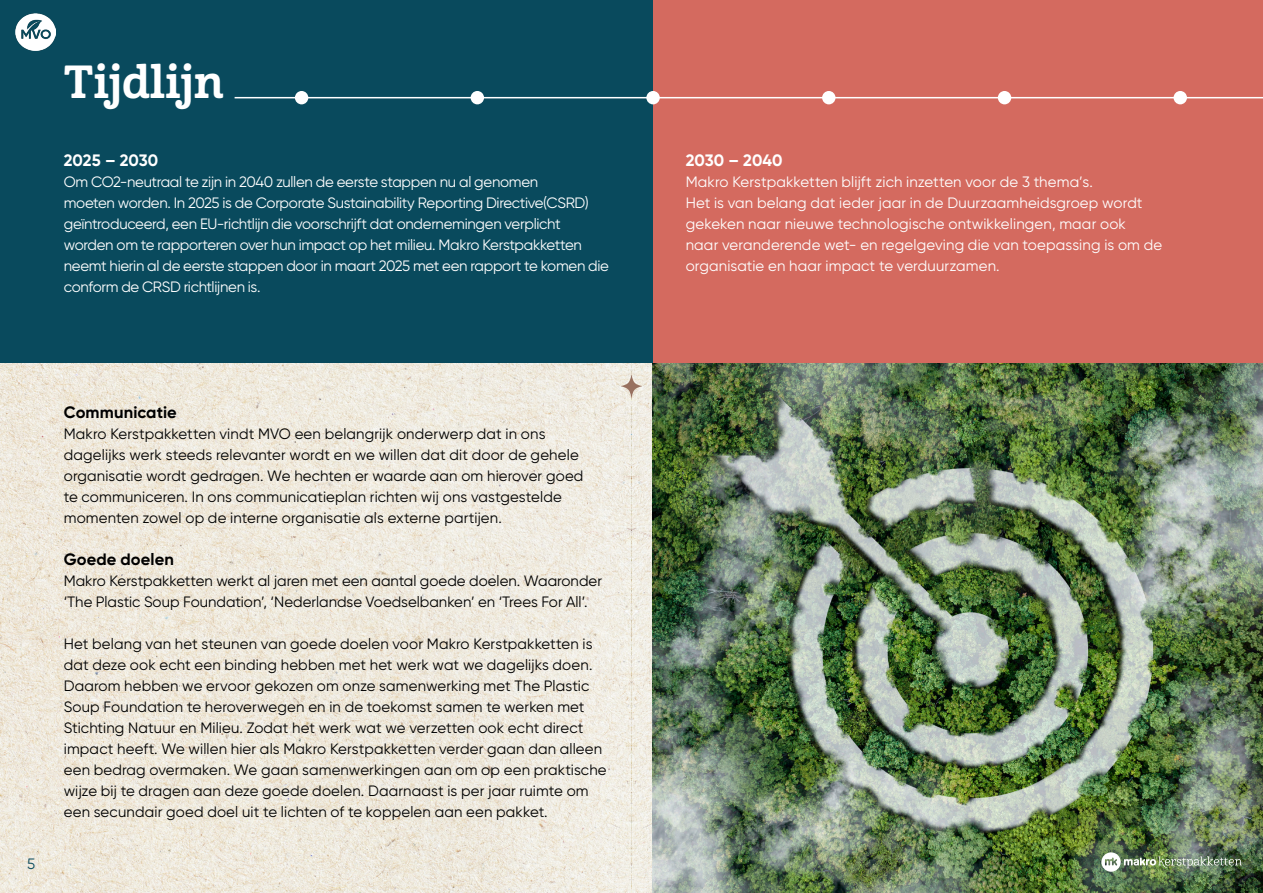
<style>
.page{position:relative;width:1263px;height:893px;background:#fff}
.page>*{position:absolute;margin:0;border:0;box-sizing:border-box;transform-origin:0 0}
.t1{font:45px "Cabrito Nor Bol";color:#fff}
.t2{font:700 16.5px "Gilroy";letter-spacing:.005em;color:#000}
.t3{font:700 16.5px "Gilroy";letter-spacing:.005em;color:#fff}
.t4{font:15px/21px "Gilroy";letter-spacing:.01em;color:#000}
.t5{font:15px/21px "Gilroy";letter-spacing:-.02em;color:#fff}
.t6{font:15px/21px "Gilroy";letter-spacing:.01em;color:#fff}
.t7{font:15px "Gilroy";color:#094a5d}
</style>
<div class="page">
<img style="left:0;top:362px;width:653px;height:531px">
<img style="left:653px;top:362px;width:610px;height:531px">
<div style="left:653px;top:0;width:610px;height:362px;background:#d46a5f"></div>
<div style="left:0;top:0;width:653px;height:362px;background:#094a5d"></div>
<hr style="left:235px;top:97px;width:1028px;height:1px;background:#fff">
<div style="left:295px;top:91px;width:13px;height:13px;background:#fff;border-radius:50%"></div>
<div style="left:471px;top:91px;width:13px;height:13px;background:#fff;border-radius:50%"></div>
<div style="left:646px;top:91px;width:14px;height:13px;background:#fff;border-radius:50%"></div>
<div style="left:822px;top:91px;width:13px;height:13px;background:#fff;border-radius:50%"></div>
<div style="left:998px;top:91px;width:13px;height:13px;background:#fff;border-radius:50%"></div>
<div style="left:1173px;top:91px;width:14px;height:13px;background:#fff;border-radius:50%"></div>
<img style="left:1101px;top:852px;width:141px;height:20px">
<img style="left:15px;top:13px;width:40px;height:38px">
<svg style="left:621px;top:374px;width:21px;height:24px"></svg>
<p class="t1" style="left:64px;top:54px;width:162px">Tijdlijn</p>
<p class="t3" style="left:64px;top:149px;width:96px">2025 – 2030</p>
<p class="t5" style="left:64px;top:171px;width:547px">Om CO2-neutraal te zijn in 2040 zullen de eerste stappen nu al genomen<br>moeten worden. In 2025 is de Corporate Sustainability Reporting Directive(CSRD) geïntroduceerd, een EU-richtlijn die voorschrijft dat ondernemingen verplicht worden om te rapporteren over hun impact op het milieu. Makro Kerstpakketten neemt hierin al de eerste stappen door in maart 2025 met een rapport te komen die conform de CRSD richtlijnen is.</p>
<p class="t7" style="left:27px;top:854px;width:10px">5</p>
<p class="t2" style="left:64px;top:401px;width:115px">Communicatie</p>
<p class="t4" style="left:64px;top:423px;width:521px">Makro Kerstpakketten vindt MVO een belangrijk onderwerp dat in ons dagelijks werk steeds relevanter wordt en we willen dat dit door de gehele organisatie wordt gedragen. We hechten er waarde aan om hierover goed te communiceren. In ons communicatieplan richten wij ons vastgestelde momenten zowel op de interne organisatie als externe partijen.</p>
<p class="t2" style="left:64px;top:548px;width:112px">Goede doelen</p>
<p class="t4" style="left:64px;top:570px;width:540px">Makro Kerstpakketten werkt al jaren met een aantal goede doelen. Waaronder ‘The Plastic Soup Foundation’, ‘Nederlandse Voedselbanken’ en ‘Trees For All’.</p>
<p class="t4" style="left:64px;top:633px;width:544px">Het belang van het steunen van goede doelen voor Makro Kerstpakketten is dat deze ook echt een binding hebben met het werk wat we dagelijks doen.<br>Daarom hebben we ervoor gekozen om onze samenwerking met The Plastic Soup Foundation te heroverwegen en in de toekomst samen te werken met Stichting Natuur en Milieu. Zodat het werk wat we verzetten ook echt direct impact heeft. We willen hier als Makro Kerstpakketten verder gaan dan alleen een bedrag overmaken. We gaan samenwerkingen aan om op een praktische wijze bij te dragen aan deze goede doelen. Daarnaast is per jaar ruimte om een secundair goed doel uit te lichten of te koppelen aan een pakket.</p>
<p class="t3" style="left:686px;top:149px;width:98px">2030 – 2040</p>
<p class="t6" style="left:686px;top:171px;width:478px">Makro Kerstpakketten blijft zich inzetten voor de 3 thema’s.<br>Het is van belang dat ieder jaar in de Duurzaamheidsgroep wordt gekeken naar nieuwe technologische ontwikkelingen, maar ook naar veranderende wet- en regelgeving die van toepassing is om de organisatie en haar impact te verduurzamen.</p>
</div>
